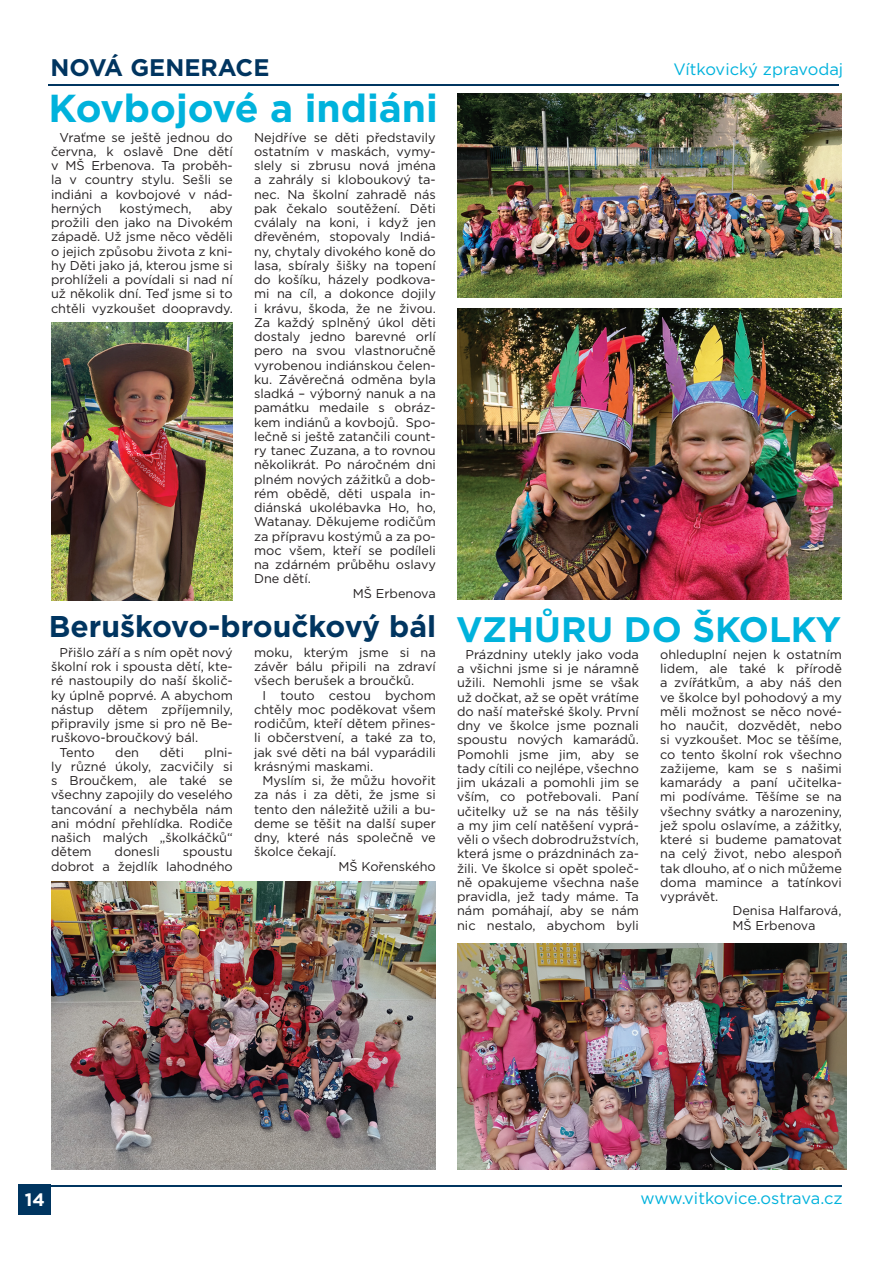
<style>
.page{position:relative;width:893px;height:1263px;background:#fff}
.page>*{position:absolute;margin:0;border:0;box-sizing:border-box;transform-origin:0 0}
.Styl_odstavce2{font:700 39px "Gotham";color:#00b2dc}
.Styl_odstavce2-2{font:700 35.4px "Gotham";color:#00b2dc}
.Styl_odstavce2-3{font:700 30px "Gotham";color:#003560}
.t1{font:700 24px "Gotham";color:#003560}
.text{font:700 18px "Gotham";color:#fff}
.t2{font:16.5px "Gotham";color:#00b2dc}
.Styl_odstavce2-4{font:12.75px/14.2px "Gotham";color:#231f20;text-align:justify}
</style>
<div class="page">
<hr style="left:48px;top:84px;width:791px;height:1px;background:#003560">
<div style="left:19px;top:1185px;width:32px;height:30px;background:#003560"></div>
<hr style="left:51px;top:1185px;width:791px;height:1px;background:#003560">
<img style="left:457px;top:944px;width:389px;height:225px">
<img style="left:457px;top:308px;width:385px;height:292px">
<img style="left:457px;top:94px;width:385px;height:204px">
<img style="left:51px;top:322px;width:182px;height:278px">
<img style="left:51px;top:882px;width:385px;height:287px">
<p class="t1" style="left:50px;top:52px;width:221px">NOVÁ GENERACE</p>
<p class="t2" style="left:673px;top:59px;width:171px">Vítkovický zpravodaj</p>
<p class="Styl_odstavce2" style="left:48px;top:82px;width:391px">Kovbojové a indiáni</p>
<p class="Styl_odstavce2-4" style="left:51px;top:130px;width:183px;text-indent:9px">Vraťme se ještě jednou do června, k oslavě Dne dětí v MŠ Erbenova. Ta proběh&shy;la v country stylu. Sešli se indiáni a kovbojové v nád&shy;herných</p>
<p class="Styl_odstavce2-4" style="left:120px;top:201px;width:74px">kostýmech,</p>
<p class="Styl_odstavce2-4" style="left:51px;top:201px;width:183px;text-indent:159px">aby prožili den jako na Divokém západě. Už jsme něco věděli o jejich způsobu života z kni&shy;hy Děti jako já, kterou jsme si prohlíželi a povídali si nad ní už několik dní. Teď jsme si to chtěli vyzkoušet doopravdy.</p>
<p class="Styl_odstavce2-4" style="left:254px;top:130px;width:183px">Nejdříve se děti představily ostatním v maskách, vymy&shy;slely si zbrusu nová jména a zahrály si kloboukový ta&shy;nec. Na školní zahradě nás pak čekalo soutěžení. Děti cválaly na koni, i když jen dřevěném, stopovaly Indiá&shy;ny, chytaly divokého koně do lasa, sbíraly šišky na topení do košíku, házely podkova&shy;mi na cíl, a dokonce dojily i krávu, škoda, že ne živou.<br>Za každý splněný úkol děti dostaly jedno barevné orlí pero na svou vlastnoručně vyrobenou indiánskou čelen&shy;ku. Závěrečná odměna byla sladká – výborný nanuk a na památku medaile s obráz&shy;kem indiánů a kovbojů. Spo&shy;lečně si ještě zatančili count&shy;ry tanec Zuzana, a to rovnou několikrát. Po náročném dni plném nových zážitků a dob&shy;rém obědě, děti uspala in&shy;diánská ukolébavka Ho, ho, Watanay. Děkujeme rodičům za přípravu kostýmů a za po&shy;moc všem, kteří se podíleli na zdárném průběhu oslavy Dne dětí.</p>
<p class="Styl_odstavce2-4" style="left:353px;top:586px;width:85px">MŠ Erbenova</p>
<p class="Styl_odstavce2-3" style="left:49px;top:607px;width:389px">Beruškovo-broučkový bál</p>
<p class="Styl_odstavce2-2" style="left:456px;top:606px;width:386px">VZHŮRU DO ŠKOLKY</p>
<p class="Styl_odstavce2-4" style="left:660px;top:647px;width:183px">ohleduplní nejen k ostatním lidem, ale také k přírodě a zvířátkům, a aby náš den ve školce byl pohodový a my měli možnost se něco nové&shy;ho naučit, dozvědět, nebo si vyzkoušet. Moc se těšíme, co tento školní rok všechno zažijeme, kam se s našimi kamarády a paní učitelka&shy;mi podíváme. Těšíme se na všechny svátky a narozeniny, jež spolu oslavíme, a zážitky, které si budeme pamatovat na celý život, nebo alespoň tak dlouho, ať o nich můžeme doma mamince a tatínkovi vyprávět.</p>
<p class="Styl_odstavce2-4" style="left:732px;top:903px;width:110px">Denisa Halfarová,</p>
<p class="Styl_odstavce2-4" style="left:732px;top:918px;width:85px">MŠ Erbenova</p>
<p class="Styl_odstavce2-4" style="left:51px;top:645px;width:183px;text-indent:9px">Přišlo září a s ním opět nový školní rok i spousta dětí, kte&shy;ré nastoupily do naší školič&shy;ky úplně poprvé. A abychom nástup dětem zpříjemnily, připravily jsme si pro ně Be&shy;ruškovo-broučkový bál.</p>
<p class="Styl_odstavce2-4" style="left:60px;top:745px;width:37px">Tento</p>
<p class="Styl_odstavce2-4" style="left:115px;top:745px;width:25px">den</p>
<p class="Styl_odstavce2-4" style="left:160px;top:745px;width:26px">děti</p>
<p class="Styl_odstavce2-4" style="left:254px;top:645px;width:183px">moku, kterým jsme si na závěr bálu připili na zdraví všech berušek a broučků.</p>
<p class="Styl_odstavce2-4" style="left:254px;top:688px;width:183px;text-indent:9px">I touto cestou bychom chtěly moc poděkovat všem rodičům, kteří dětem přines&shy;li občerstvení, a také za to, jak své děti na bál vyparádili krásnými maskami.</p>
<p class="Styl_odstavce2-4" style="left:254px;top:773px;width:183px;text-indent:9px">Myslím si, že můžu hovořit za nás i za děti, že jsme si tento den náležitě užili a bu&shy;deme se těšit na další super dny, které nás společně ve školce čekají.</p>
<p class="Styl_odstavce2-4" style="left:339px;top:859px;width:99px">MŠ Kořenského</p>
<p class="Styl_odstavce2-4" style="left:457px;top:647px;width:183px;text-indent:9px">Prázdniny utekly jako voda a všichni jsme si je náramně užili. Nemohli jsme se však už dočkat, až se opět vrátíme do naší mateřské školy. První dny ve školce jsme poznali spoustu nových kamarádů.<br>Pomohli jsme jim, aby se tady cítili co nejlépe, všechno jim ukázali a pomohli jim se vším, co potřebovali. Paní učitelky už se na nás těšily a my jim celí natěšení vyprá&shy;věli o všech dobrodružstvích, která jsme o prázdninách za&shy;žili. Ve školce si opět společ&shy;ně opakujeme všechna naše pravidla, jež tady máme. Ta nám pomáhají, aby se nám nic nestalo, abychom byli</p>
<p class="Styl_odstavce2-4" style="left:51px;top:745px;width:183px;text-indent:154px">plni&shy;ly různé úkoly, zacvičily si s Broučkem, ale také se všechny zapojily do veselého tancování a nechyběla nám ani módní přehlídka. Rodiče našich malých „školkáčků“ dětem</p>
<p class="Styl_odstavce2-4" style="left:115px;top:844px;width:47px">donesli</p>
<p class="Styl_odstavce2-4" style="left:51px;top:844px;width:183px;text-align:right">spoustu<br>dobrot a žejdlík lahodného</p>
<p class="text" style="left:25px;top:1188px;width:21px">14</p>
<p class="t2" style="left:640px;top:1188px;width:204px">www.vitkovice.ostrava.cz</p>
</div>
